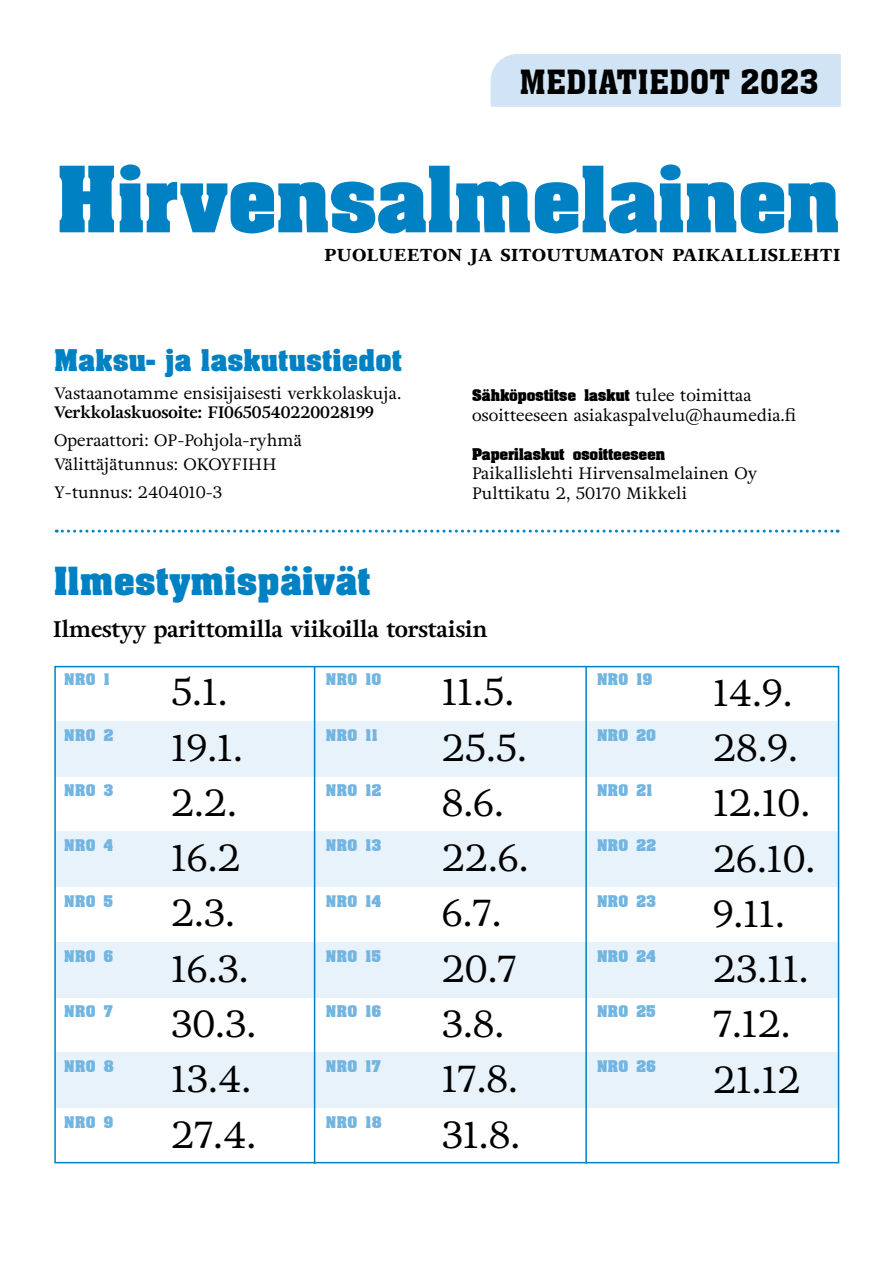
<style>
.page{position:relative;width:893px;height:1263px;background:#fff}
.page>*{position:absolute;margin:0;border:0;box-sizing:border-box;transform-origin:0 0}
.t1{font:700 77.55px "Aachen";letter-spacing:.01em;color:#0081c3}
.t2{font:37.5px/55.2px "Adriane Text";color:#000}
.t3{font:700 33px "Aachen";letter-spacing:.03em;color:#0081c3}
.t4{font:32.55px "Aachen BT";color:#000}
.t5{font:700 25.5px "Aachen";letter-spacing:.03em;color:#0081c3}
.t6{font:700 24px "Adriane Text";color:#000}
.t7{font:700 22.5px "Adriane Text";color:#000}
.t8{font:300 18px "Aachen";color:#72b5e0}
.t9{font:300 18px "Aachen";color:#000}
.t10{font:16.5px/23.7px "Adriane Text";color:#000}
.t11{font:700 16.5px "Adriane Text";color:#000}
.s1{font-family:"Adriane Text";font-weight:400;font-size:16.5px}
</style>
<div class="page">
<div style="left:55px;top:721px;width:783px;height:55px;background:#e8f2fb"></div>
<div style="left:55px;top:832px;width:783px;height:55px;background:#e8f2fb"></div>
<div style="left:55px;top:942px;width:783px;height:55px;background:#e8f2fb"></div>
<div style="left:55px;top:1053px;width:783px;height:55px;background:#e8f2fb"></div>
<svg style="left:56px;top:530px;width:782px;height:3px"></svg>
<hr style="left:585px;top:666px;width:2px;height:497px;background:#0081c3">
<hr style="left:314px;top:666px;width:1px;height:498px;background:#0081c3">
<div style="left:491px;top:54px;width:350px;height:53px;background:#d1e4f5"></div>
<h3 class="t4" style="left:519px;top:62px;width:301px">MEDIATIEDOT 2023</h3>
<h1 class="t1" style="left:57px;top:140px;width:784px">Hirvensalmelainen</h1>
<h3 class="t6" style="left:324px;top:237px;width:518px">puolueeton ja sitoutumaton paikallislehti</h3>
<h3 class="t5" style="left:54px;top:341px;width:349px">Maksu- ja laskutustiedot</h3>
<p class="t10" style="left:54px;top:381px;width:349px">Vastaanotamme ensisijaisesti verkkolaskuja.</p>
<p class="t11" style="left:54px;top:402px;width:321px">Verkkolaskuosoite: FI0650540220028199</p>
<p class="t10" style="left:54px;top:429px;width:249px">Operaattori: OP-Pohjola-ryhmä<br>Välittäjätunnus: OKOYFIHH</p>
<p class="t10" style="left:54px;top:480px;width:170px">Y-tunnus: 2404010-3</p>
<h3 class="t3" style="left:54px;top:556px;width:318px">Ilmestymispäivät</h3>
<p class="t9" style="left:472px;top:385px;width:281px">Sähköpostitse laskut <span class="s1">tulee toimittaa</span></p>
<p class="t10" style="left:472px;top:403px;width:326px">osoitteeseen asiakaspalvelu@haumedia.fi</p>
<p class="t9" style="left:472px;top:444px;width:195px">Paperilaskut osoitteeseen</p>
<p class="t10" style="left:472px;top:464px;width:287px;line-height:19.5px">Paikallislehti Hirvensalmelainen Oy<br>Pulttikatu 2, 50170 Mikkeli</p>
<h3 class="t7" style="left:53px;top:614px;width:436px">Ilmestyy parittomilla viikoilla torstaisin</h3>
<p class="t8" style="left:64px;top:669px;width:47px">NRO 1</p>
<p class="t8" style="left:597px;top:669px;width:57px">NRO 19</p>
<p class="t8" style="left:326px;top:669px;width:57px">NRO 10</p>
<h2 class="t2" style="left:171px;top:664px;width:87px">5.1.<br>19.1.<br>2.2.<br>16.2<br>2.3.<br>16.3.<br>30.3.<br>13.4.<br>27.4.</h2>
<h2 class="t2" style="left:442px;top:664px;width:88px">11.5.<br>25.5.<br>8.6.<br>22.6.<br>6.7.<br>20.7<br>3.8.<br>17.8.<br>31.8.</h2>
<h2 class="t2" style="left:713px;top:664px;width:104px">14.9.<br>28.9.<br>12.10.<br>26.10.<br>9.11.<br>23.11.<br>7.12.<br>21.12</h2>
<p class="t8" style="left:64px;top:725px;width:51px">NRO 2</p>
<p class="t8" style="left:326px;top:725px;width:54px">NRO 11</p>
<p class="t8" style="left:597px;top:725px;width:61px">NRO 20</p>
<p class="t8" style="left:64px;top:780px;width:51px">NRO 3</p>
<p class="t8" style="left:326px;top:780px;width:57px">NRO 12</p>
<p class="t8" style="left:597px;top:780px;width:57px">NRO 21</p>
<p class="t8" style="left:64px;top:835px;width:51px">NRO 4</p>
<p class="t8" style="left:326px;top:835px;width:57px">NRO 13</p>
<p class="t8" style="left:597px;top:835px;width:61px">NRO 22</p>
<p class="t8" style="left:64px;top:890px;width:50px">NRO 5</p>
<p class="t8" style="left:326px;top:890px;width:57px">NRO 14</p>
<p class="t8" style="left:597px;top:890px;width:61px">NRO 23</p>
<p class="t8" style="left:64px;top:946px;width:51px">NRO 6</p>
<p class="t8" style="left:326px;top:946px;width:57px">NRO 15</p>
<p class="t8" style="left:597px;top:946px;width:61px">NRO 24</p>
<p class="t8" style="left:64px;top:1001px;width:50px">NRO 7</p>
<p class="t8" style="left:326px;top:1001px;width:57px">NRO 16</p>
<p class="t8" style="left:597px;top:1001px;width:60px">NRO 25</p>
<p class="t8" style="left:64px;top:1056px;width:51px">NRO 8</p>
<p class="t8" style="left:326px;top:1056px;width:57px">NRO 17</p>
<p class="t8" style="left:597px;top:1056px;width:61px">NRO 26</p>
<p class="t8" style="left:64px;top:1111px;width:51px">NRO 9</p>
<p class="t8" style="left:326px;top:1111px;width:57px">NRO 18</p>
</div>
